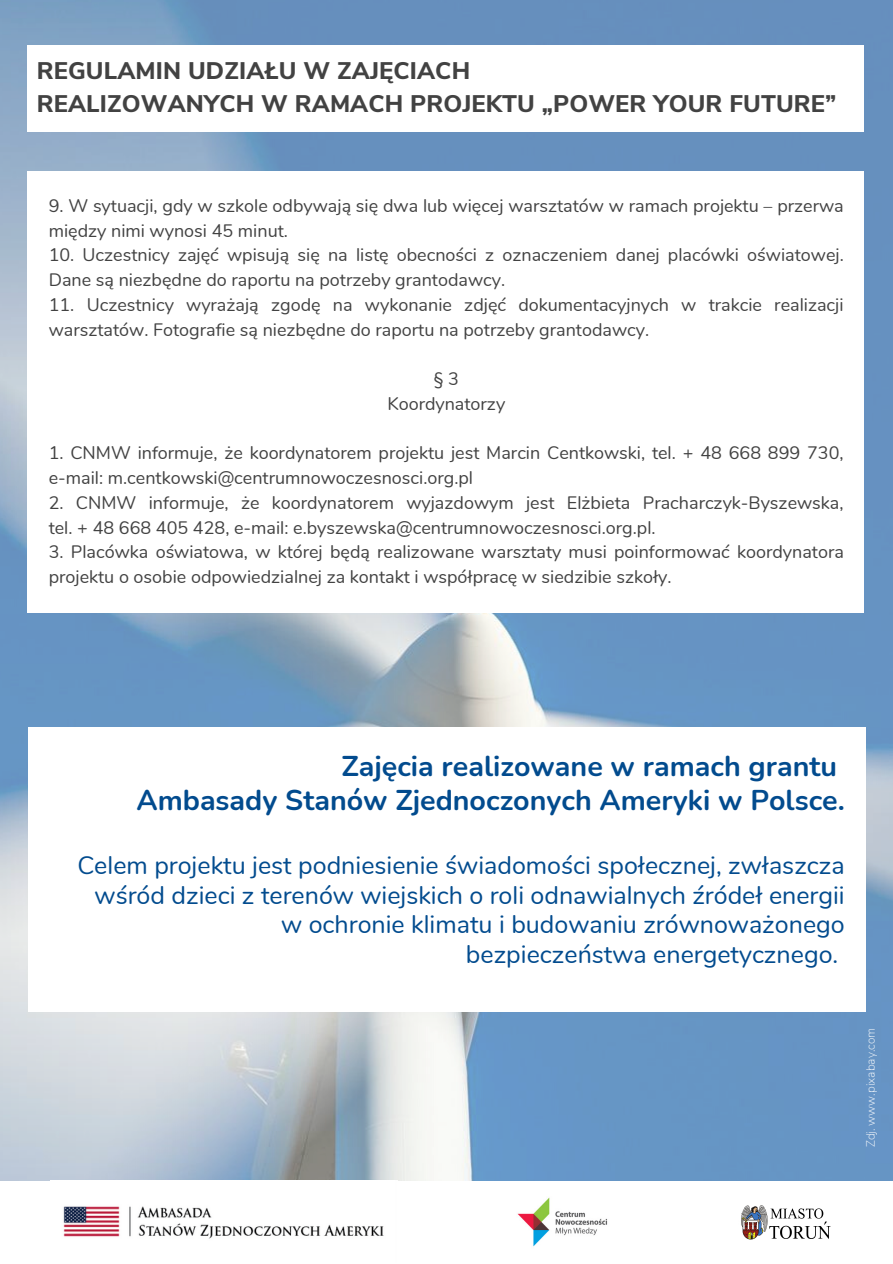
<style>
.page{position:relative;width:893px;height:1264px;background:#fff}
.page>*{position:absolute;margin:0;border:0;box-sizing:border-box;transform-origin:0 0}
.t1{font:700 28.65px/33.6px "Nunito";color:#024b8e;text-align:right}
.t2{font:25.05px/29.5px "Nunito";color:#024b8e;text-align:right}
.t3{font:800 24px/32.5px "Nunito Sans";letter-spacing:.005em;color:#424242}
.t4{font:18px/24.8px "Nunito";color:#424242}
.t5{font:200 12px "Nunito Sans";color:#fff}
</style>
<div class="page">
<img style="left:0;top:0;width:892px;height:1180px">
<div style="left:27px;top:45px;width:836px;height:87px;background:#fff"></div>
<div style="left:27px;top:171px;width:836px;height:442px;background:#fff"></div>
<img style="left:63px;top:1206px;width:321px;height:33px">
<img style="left:741px;top:1205px;width:89px;height:35px">
<img style="left:517px;top:1197px;width:91px;height:50px">
<div style="left:28px;top:727px;width:837px;height:284px;background:#fff"></div>
<h3 class="t3" style="left:37px;top:55px;width:801px">REGULAMIN UDZIAŁU W ZAJĘCIACH<br>REALIZOWANYCH W RAMACH PROJEKTU „POWER YOUR FUTURE”</h3>
<p class="t4" style="left:49px;top:194px;width:796px">9. W sytuacji, gdy w szkole odbywają się dwa lub więcej warsztatów w ramach projektu – przerwa między nimi wynosi 45 minut.</p>
<p class="t4" style="left:49px;top:243px;width:796px">10. Uczestnicy zajęć wpisują się na listę obecności z oznaczeniem danej placówki oświatowej.<br>Dane są niezbędne do raportu na potrzeby grantodawcy.</p>
<p class="t4" style="left:49px;top:292px;width:796px">11. Uczestnicy wyrażają zgodę na wykonanie zdjęć dokumentacyjnych w trakcie realizacji warsztatów. Fotografie są niezbędne do raportu na potrzeby grantodawcy.</p>
<p class="t4" style="left:387px;top:367px;width:119px;text-align:center">§ 3<br>Koordynatorzy</p>
<p class="t4" style="left:49px;top:441px;width:796px">1. CNMW informuje, że koordynatorem projektu jest Marcin Centkowski, tel. + 48 668 899 730, e-mail: m.centkowski@centrumnowoczesnosci.org.pl</p>
<p class="t4" style="left:49px;top:490px;width:796px">2. CNMW informuje, że koordynatorem wyjazdowym jest Elżbieta Pracharczyk-Byszewska, tel. + 48 668 405 428, e-mail: e.byszewska@centrumnowoczesnosci.org.pl.</p>
<p class="t4" style="left:49px;top:540px;width:796px">3. Placówka oświatowa, w której będą realizowane warsztaty musi poinformować koordynatora projektu o osobie odpowiedzialnej za kontakt i współpracę w siedzibie szkoły.</p>
<h1 class="t1" style="left:136px;top:750px;width:709px">Zajęcia realizowane w ramach grantu<br>Ambasady Stanów Zjednoczonych Ameryki w Polsce.</h1>
<h2 class="t2" style="left:77px;top:851px;width:768px">Celem projektu jest podniesienie świadomości społecznej, zwłaszcza wśród dzieci z terenów wiejskich o roli odnawialnych źródeł energii w ochronie klimatu i budowaniu zrównoważonego<br>bezpieczeństwa energetycznego.</h2>
<p class="t5" style="left:862px;top:1147px;width:121px;rotate:-90deg">Zdj. www.pixabay.com</p>
</div>
